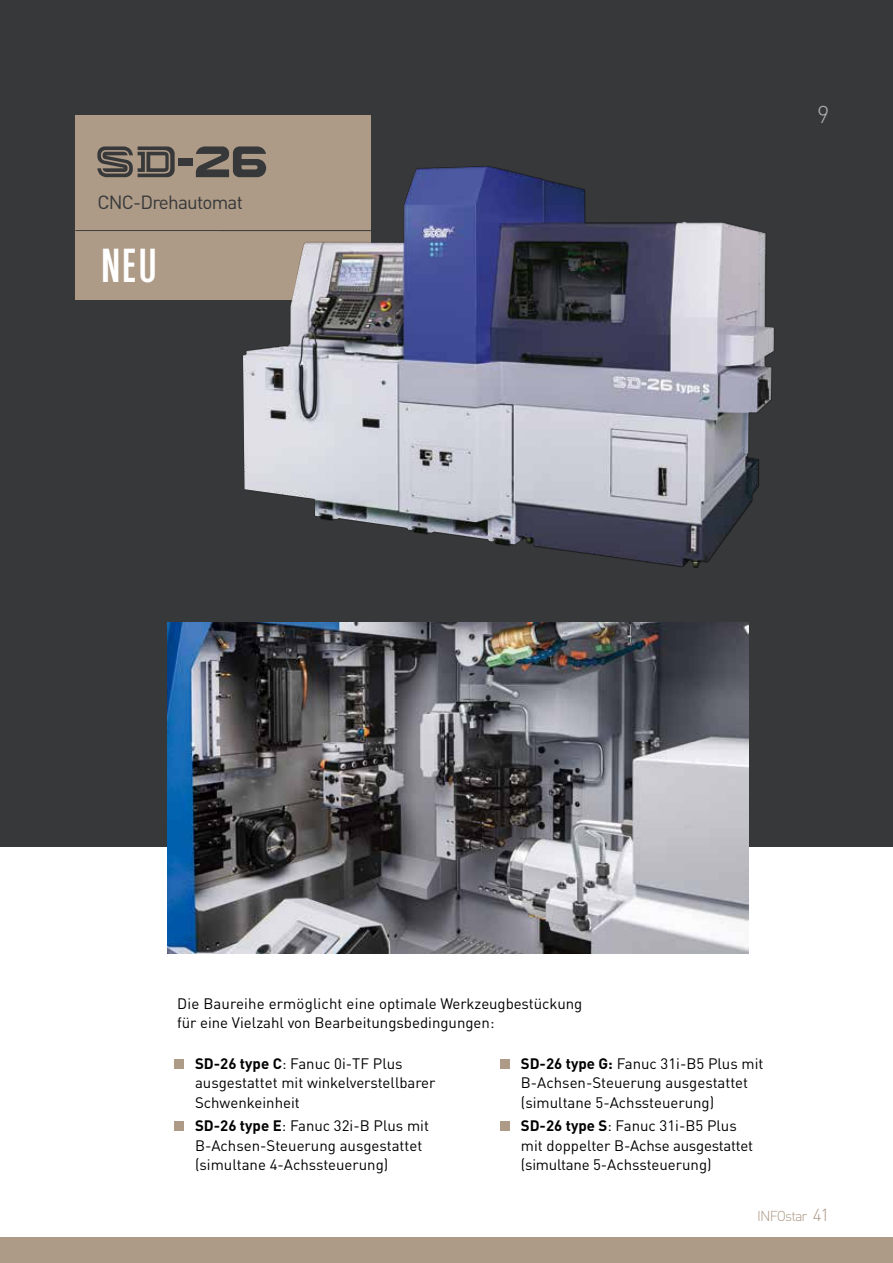
<style>
.page{position:relative;width:893px;height:1263px;background:#fff}
.page>*{position:absolute;margin:0;border:0;box-sizing:border-box;transform-origin:0 0}
.t1{font:46.65px "Ad Grotesk SB Med Con";color:#fff}
.t2{font:300 24px "DIN Pro";color:#b1b3b5}
.t3{font:18.9px "DIN";letter-spacing:-.04em;color:#363839}
.t4{font:15px/19.5px "DIN";color:#000}
.t5{font:300 14.25px "DIN Pro";letter-spacing:-.06em;color:#ad9a87}
.s1{font-weight:700}
.s2{font-size:17.25px}
</style>
<div class="page">
<div style="left:0;top:0;width:893px;height:846px;background:#363839"></div>
<img style="left:167px;top:636px;width:581px;height:318px">
<div style="left:174px;top:1059px;width:10px;height:9px;background:#ad9a87"></div>
<div style="left:174px;top:1121px;width:10px;height:10px;background:#ad9a87"></div>
<div style="left:500px;top:1059px;width:9px;height:9px;background:#ad9a87"></div>
<div style="left:500px;top:1121px;width:9px;height:10px;background:#ad9a87"></div>
<div style="left:75px;top:115px;width:296px;height:184px;background:#ad9a87"></div>
<hr style="left:75px;top:230px;width:296px;height:1px;background:#363839">
<img style="left:107px;top:158px;width:642px;height:478px">
<img style="left:243px;top:166px;width:531px;height:401px">
<div style="left:178px;top:159px;width:15px;height:7px;background:#363839"></div>
<svg style="left:196px;top:146px;width:70px;height:31px"></svg>
<svg style="left:97px;top:146px;width:78px;height:31px"></svg>
<div style="left:0;top:1237px;width:893px;height:26px;background:#ad9a87"></div>
<p class="t3" style="left:97px;top:190px;width:147px">CNC-Drehautomat</p>
<h1 class="t1" style="left:101px;top:240px;width:57px">NEU</h1>
<h2 class="t2" style="left:817px;top:96px;width:14px">9</h2>
<p class="t4" style="left:177px;top:993px;width:407px">Die Baureihe ermöglicht eine optimale Werkzeugbestückung für eine Vielzahl von Bearbeitungsbedingungen:</p>
<p class="t4" style="left:195px;top:1053px;width:242px"><span class="s1">SD-26 type C</span>: Fanuc 0i-TF Plus ausgestattet mit winkelverstellbarer<br>Schwenkeinheit</p>
<p class="t4" style="left:195px;top:1116px;width:235px"><span class="s1">SD-26 type E</span>: Fanuc 32i-B Plus mit<br>B-Achsen-Steuerung ausgestattet (simultane 4-Achssteuerung)</p>
<p class="t4" style="left:521px;top:1053px;width:244px"><span class="s1">SD-26 type G:</span> Fanuc 31i-B5 Plus mit<br>B-Achsen-Steuerung ausgestattet (simultane 5-Achssteuerung)</p>
<p class="t4" style="left:521px;top:1116px;width:234px"><span class="s1">SD-26 type S</span>: Fanuc 31i-B5 Plus mit doppelter B-Achse ausgestattet (simultane 5-Achssteuerung)</p>
<p class="t5" style="left:757px;top:1205px;width:74px">INFOstar <span class="s2">41</span></p>
</div>
